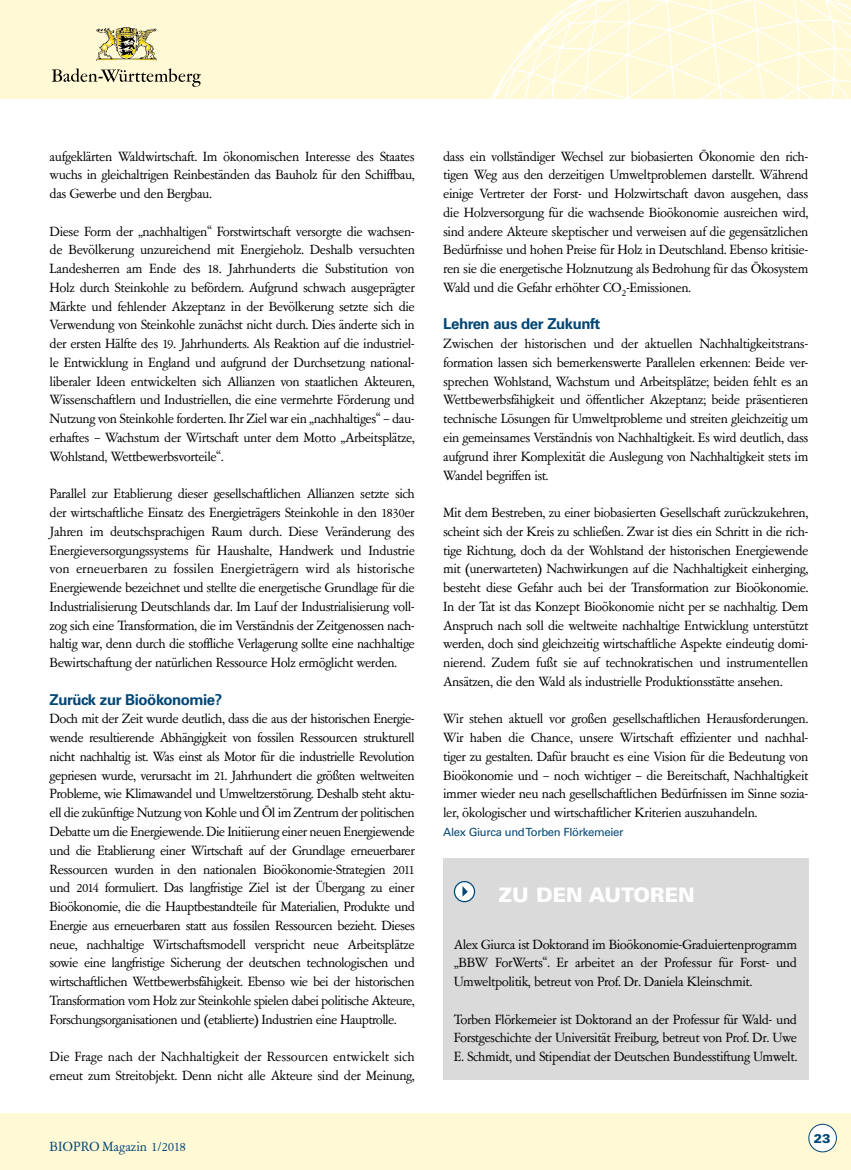
<style>
.page{position:relative;width:851px;height:1170px;background:#fff}
.page>*{position:absolute;margin:0;border:0;box-sizing:border-box;transform-origin:0 0}
.t1{font:900 20px "Univers";color:#fff}
.t2{font:15px/18.8px "Garamont Amst SB Rom";letter-spacing:-.03em;color:#000;text-align:justify}
.t3{font:700 15px "Univers";letter-spacing:-.03em;color:#004676}
.t4{font:15px "Garamont Amst SB Rom";color:#004676}
.t5{font:900 12.5px "Univers";color:#004676}
.t6{font:11.25px "Univers";letter-spacing:-.03em;color:#004676}
</style>
<div class="page">
<div style="left:0;top:0;width:850px;height:99px;background:#fff9d5"></div>
<img style="left:490px;top:0;width:360px;height:99px">
<div style="left:0;top:1113px;width:850px;height:56px;background:#fff9d5"></div>
<div style="left:808px;top:1124px;width:28px;height:27px;background:#fff;border-radius:50%"></div>
<div style="left:808px;top:1123px;width:28px;height:29px;border:1px solid #004676;border-radius:50%"></div>
<img style="left:96px;top:27px;width:61px;height:33px">
<svg style="left:52px;top:68px;width:149px;height:19px"></svg>
<div style="left:443px;top:858px;width:365px;height:221px;background:#dadada"></div>
<svg style="left:454px;top:881px;width:20px;height:20px"></svg>
<div style="left:454px;top:880px;width:21px;height:22px;border:1px solid #004676;border-radius:50%"></div>
<svg style="left:462px;top:885px;width:5px;height:11px"></svg>
<p class="t2" style="left:50px;top:147px;width:366px">aufgeklärten Waldwirtschaft. Im ökonomischen Interesse des Staates wuchs in gleichaltrigen Reinbeständen das Bauholz für den Schiffbau, das Gewerbe und den Bergbau.</p>
<p class="t2" style="left:50px;top:222px;width:367px">Diese Form der „nachhaltigen“ Forstwirtschaft versorgte die wachsen&shy;de Bevölkerung unzureichend mit Energieholz. Deshalb versuchten Landesherren am Ende des 18. Jahrhunderts die Substitution von Holz durch Steinkohle zu befördern. Aufgrund schwach ausgeprägter Märkte und fehlender Akzeptanz in der Bevölkerung setzte sich die Verwendung von Steinkohle zunächst nicht durch. Dies änderte sich in der ersten Hälfte des 19. Jahrhunderts. Als Reaktion auf die industriel&shy;le Entwicklung in England und aufgrund der Durchsetzung national&shy;liberaler Ideen entwickelten sich Allianzen von staatlichen Akteuren, Wissenschaftlern und Industriellen, die eine vermehrte Förderung und Nutzung von Steinkohle forderten. Ihr Ziel war ein „nachhaltiges“ – dau&shy;erhaftes – Wachstum der Wirtschaft unter dem Motto „Arbeitsplätze, Wohlstand, Wettbewerbsvorteile“.</p>
<p class="t2" style="left:50px;top:485px;width:367px">Parallel zur Etablierung dieser gesellschaftlichen Allianzen setzte sich der wirtschaftliche Einsatz des Energieträgers Steinkohle in den 1830er Jahren im deutschsprachigen Raum durch. Diese Veränderung des Energieversorgungssystems für Haushalte, Handwerk und Industrie von erneuerbaren zu fossilen Energieträgern wird als historische Energiewende bezeichnet und stellte die energetische Grundlage für die Industrialisierung Deutschlands dar. Im Lauf der Industrialisierung voll&shy;zog sich eine Transformation, die im Verständnis der Zeitgenossen nach&shy;haltig war, denn durch die stoffliche Verlagerung sollte eine nachhaltige Bewirtschaftung der natürlichen Ressource Holz ermöglicht werden.</p>
<p class="t3" style="left:50px;top:690px;width:174px">Zurück zur Bioökonomie?</p>
<p class="t2" style="left:50px;top:710px;width:367px">Doch mit der Zeit wurde deutlich, dass die aus der historischen Energie&shy;wende resultierende Abhängigkeit von fossilen Ressourcen strukturell nicht nachhaltig ist. Was einst als Motor für die industrielle Revolution gepriesen wurde, verursacht im 21. Jahrhundert die größten weltweiten Probleme, wie Klimawandel und Umweltzerstörung. Deshalb steht aktu&shy;ell die zukünftige Nutzung von Kohle und Öl im Zentrum der politischen Debatte um die Energiewende. Die Initiierung einer neuen Energiewende und die Etablierung einer Wirtschaft auf der Grundlage erneuerbarer Ressourcen wurden in den nationalen Bioökonomie-Strategien 2011 und 2014 formuliert. Das langfristige Ziel ist der Übergang zu einer Bioökonomie, die die Hauptbestandteile für Materialien, Produkte und Energie aus erneuerbaren statt aus fossilen Ressourcen bezieht. Dieses neue, nachhaltige Wirtschaftsmodell verspricht neue Arbeitsplätze sowie eine langfristige Sicherung der deutschen technologischen und wirtschaftlichen Wettbewerbsfähigkeit. Ebenso wie bei der historischen Transformation vom Holz zur Steinkohle spielen dabei politische Akteure, Forschungsorganisationen und (etablierte) Industrien eine Hauptrolle.</p>
<p class="t2" style="left:50px;top:1047px;width:367px">Die Frage nach der Nachhaltigkeit der Ressourcen entwickelt sich erneut zum Streitobjekt. Denn nicht alle Akteure sind der Meinung,</p>
<p class="t4" style="left:50px;top:1138px;width:138px">BIOPRO Magazin 1/2018</p>
<p class="t2" style="left:443px;top:147px;width:366px">dass ein vollständiger Wechsel zur biobasierten Ökonomie den rich&shy;tigen Weg aus den derzeitigen Umweltproblemen darstellt. Während einige Vertreter der Forst- und Holzwirtschaft davon ausgehen, dass die Holzversorgung für die wachsende Bioökonomie ausreichen wird, sind andere Akteure skeptischer und verweisen auf die gegensätzlichen Bedürfnisse und hohen Preise für Holz in Deutschland. Ebenso kritisie&shy;ren sie die energetische Holznutzung als Bedrohung für das Ökosystem Wald und die Gefahr erhöhter CO<sub>2</sub>-Emissionen.</p>
<p class="t3" style="left:443px;top:315px;width:158px">Lehren aus der Zukunft</p>
<p class="t2" style="left:443px;top:335px;width:366px">Zwischen der historischen und der aktuellen Nachhaltigkeitstrans&shy;formation lassen sich bemerkenswerte Parallelen erkennen: Beide ver&shy;sprechen Wohlstand, Wachstum und Arbeitsplätze; beiden fehlt es an Wettbewerbsfähigkeit und öffentlicher Akzeptanz; beide präsentieren technische Lösungen für Umweltprobleme und streiten gleichzeitig um ein gemeinsames Verständnis von Nachhaltigkeit. Es wird deutlich, dass aufgrund ihrer Komplexität die Auslegung von Nachhaltigkeit stets im Wandel begriffen ist.</p>
<p class="t2" style="left:443px;top:503px;width:367px">Mit dem Bestreben, zu einer biobasierten Gesellschaft zurückzukehren, scheint sich der Kreis zu schließen. Zwar ist dies ein Schritt in die rich&shy;tige Richtung, doch da der Wohlstand der historischen Energiewende mit (unerwarteten) Nachwirkungen auf die Nachhaltigkeit einherging, besteht diese Gefahr auch bei der Transformation zur Bioökonomie.<br>In der Tat ist das Konzept Bioökonomie nicht per se nachhaltig. Dem Anspruch nach soll die weltweite nachhaltige Entwicklung unterstützt werden, doch sind gleichzeitig wirtschaftliche Aspekte eindeutig domi&shy;nierend. Zudem fußt sie auf technokratischen und instrumentellen Ansätzen, die den Wald als industrielle Produktionsstätte ansehen.</p>
<p class="t2" style="left:443px;top:710px;width:366px">Wir stehen aktuell vor großen gesellschaftlichen Herausforderungen.<br>Wir haben die Chance, unsere Wirtschaft effizienter und nachhal&shy;tiger zu gestalten. Dafür braucht es eine Vision für die Bedeutung von Bioökonomie und – noch wichtiger – die Bereitschaft, Nachhaltigkeit immer wieder neu nach gesellschaftlichen Bedürfnissen im Sinne sozia&shy;ler, ökologischer und wirtschaftlicher Kriterien auszuhandeln.</p>
<p class="t6" style="left:443px;top:825px;width:182px">Alex Giurca und Torben Flörkemeier</p>
<h1 class="t1" style="left:499px;top:882px;width:197px">ZU DEN AUTOREN</h1>
<p class="t2" style="left:454px;top:935px;width:345px">Alex Giurca ist Doktorand im Bioökonomie-Graduiertenprogramm „BBW ForWerts“. Er arbeitet an der Professur für Forst- und Umweltpolitik, betreut von Prof. Dr. Daniela Kleinschmit.</p>
<p class="t2" style="left:454px;top:1010px;width:345px">Torben Flörkemeier ist Doktorand an der Professur für Wald- und Forstgeschichte der Universität Freiburg, betreut von Prof. Dr. Uwe E. Schmidt, und Stipendiat der Deutschen Bundesstiftung Umwelt.</p>
<p class="t5" style="left:813px;top:1130px;width:18px">23</p>
</div>
